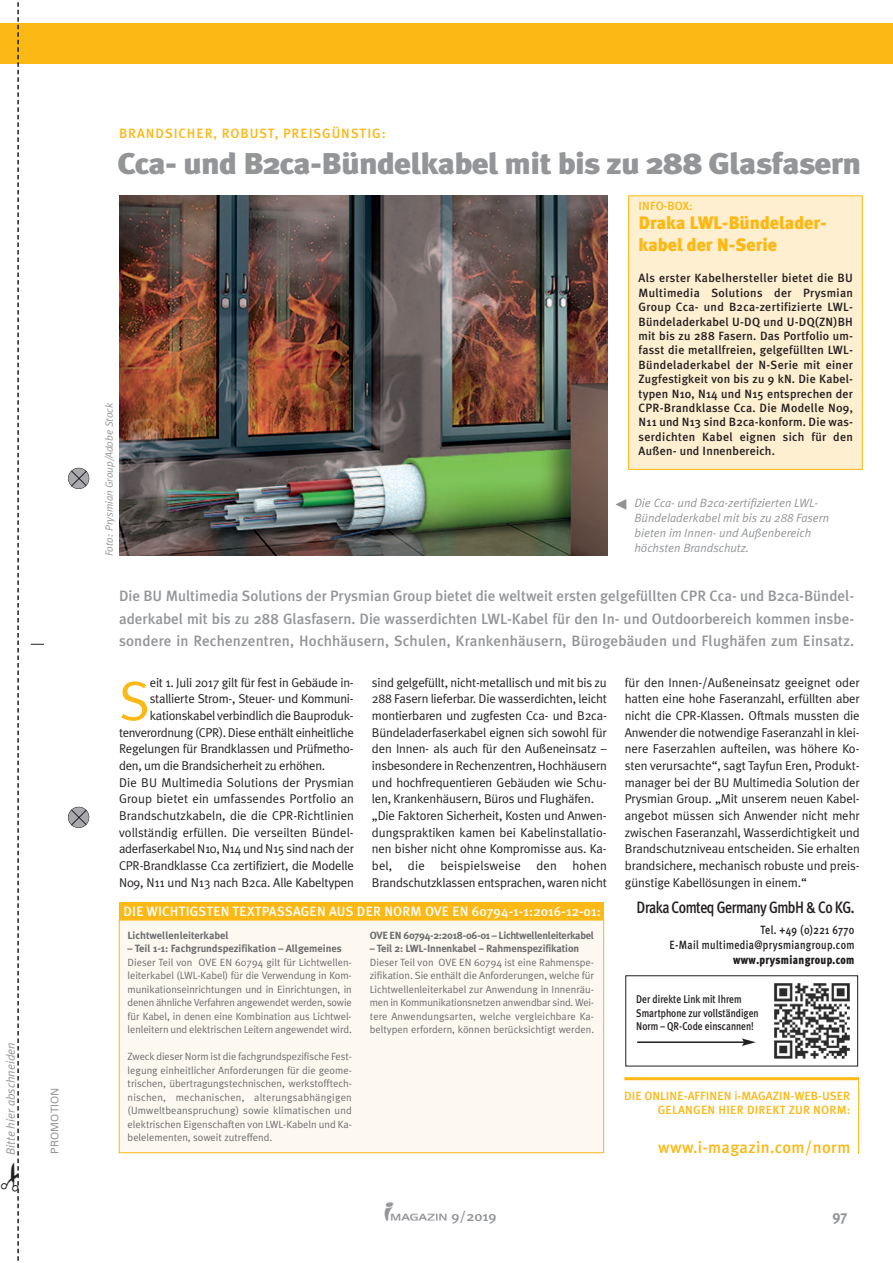
<style>
.page{position:relative;width:893px;height:1263px;background:#fff}
.page>*{position:absolute;margin:0;border:0;box-sizing:border-box;transform-origin:0 0}
.t1{font:55.2px "Meta Plus Normal";color:#fcb814}
.t2{font:900 30px "Meta Plus";letter-spacing:-.02em;color:#939598;scale:1.1 1}
.t3{font:900 18px/21.6px "Meta Plus";color:#fcb814}
.t4{font:500 16.5px "Meta Plus";letter-spacing:-.04em;color:#231f20;scale:.85 1}
.t5{font:500 16.5px "Meta Plus";letter-spacing:.02em;color:#fcb814}
.t6{font:500 15px/22.5px "Meta Plus";letter-spacing:.01em;color:#939598;text-align:justify}
.t7{font:700 15px "Meta Plus";color:#939598}
.t8{font:500 13.5px "Meta Plus";letter-spacing:.01em;color:#fff}
.t9{font:500 13.5px "Meta Plus";letter-spacing:.065em;color:#fcb814}
.t10{font:500 13.5px "Meta Plus";color:#939598;scale:1.1 1}
.t11{font:12.75px/16.6px "Meta Plus Normal";letter-spacing:-.015em;color:#231f20}
.t12{font:12.75px "Meta Plus Normal";letter-spacing:.005em;color:#231f20}
.t13{font:500 12px/14.4px "Meta Plus";letter-spacing:.025em;color:#231f20;text-align:justify}
.t14{font:italic 12px/15px "Meta Plus Normal";color:#939598}
.t15{font:12px/14.4px "Meta Plus Medium Caps";letter-spacing:.015em;color:#fcb814;text-align:right}
.t16{font:500 12px/15px "Meta Plus";letter-spacing:.025em;color:#231f20;text-align:right;scale:.85 1}
.t17{font:900 12px "Meta Plus";letter-spacing:.035em;color:#231f20;scale:.85 1}
.t18{font:500 12px "Meta Plus";color:#fcb814}
.t19{font:500 11.25px/13.2px "Meta Plus";color:#231f20;scale:.85 1}
.t20{font:10.5px/13.5px "Meta Plus Normal";color:#6c6d70;text-align:justify}
.t21{font:700 10.5px "Meta Plus";letter-spacing:-.01em;color:#6c6d70}
.t22{font:italic 10.5px "Meta Plus Normal";color:#939598}
.t23{font:10.5px "Univers";letter-spacing:.01em;color:#939598}
.s1{font-family:"Meta Plus";font-weight:500}
</style>
<div class="page">
<div style="left:119px;top:902px;width:485px;height:40px;background:#fcb814"></div>
<div style="left:629px;top:196px;width:233px;height:273px;background:#feefd0"></div>
<div style="left:119px;top:920px;width:484px;height:232px;background:#fef9f0"></div>
<div style="left:119px;top:920px;width:485px;height:233px;border:1px solid #fcb814"></div>
<div style="left:626px;top:975px;width:232px;height:91px;border:1px solid #231f20"></div>
<hr style="left:624px;top:1077px;width:235px;height:3px;background:#fcb814">
<hr style="left:858px;top:1078px;width:1px;height:76px;background:#fcb814">
<svg style="left:68px;top:468px;width:21px;height:21px"></svg>
<div style="left:68px;top:468px;width:21px;height:21px;border:1px solid #231f20;border-radius:50%"></div>
<svg style="left:68px;top:807px;width:21px;height:21px"></svg>
<div style="left:68px;top:807px;width:21px;height:21px;border:1px solid #231f20;border-radius:50%"></div>
<svg style="left:616px;top:499px;width:10px;height:11px"></svg>
<img style="left:119px;top:196px;width:488px;height:359px">
<svg style="left:31px;top:644px;width:13px;height:1px"></svg>
<hr style="left:637px;top:1041px;width:107px;height:2px;background:#231f20">
<svg style="left:742px;top:1038px;width:14px;height:8px"></svg>
<svg style="left:71px;top:470px;width:16px;height:17px"></svg>
<svg style="left:71px;top:809px;width:16px;height:17px"></svg>
<img style="left:774px;top:983px;width:76px;height:76px">
<div style="left:0;top:23px;width:893px;height:41px;background:#fcb814"></div>
<img style="left:384px;top:1202px;width:63px;height:19px">
<svg style="left:17px;top:2px;width:2px;height:1259px"></svg>
<p class="t14" style="left:3px;top:1155px;width:114px;rotate:-90deg">Bitte hier abschneiden</p>
<p class="t23" style="left:51px;top:1154px;width:68px;rotate:-90deg">PROMOTION</p>
<p class="t9" style="left:119px;top:126px;width:268px">BRANDSICHER, ROBUST, PREISGÜNSTIG:</p>
<h2 class="t2" style="left:118px;top:146px;width:678px">Cca- und B2ca-Bündelkabel mit bis zu 288 Glasfasern</h2>
<p class="t22" style="left:103px;top:556px;width:155px;rotate:-90deg">Foto: Prysmian Group/Adobe Stock</p>
<p class="t18" style="left:639px;top:199px;width:56px">INFO-BOX:</p>
<h3 class="t3" style="left:639px;top:212px;width:190px">Draka LWL-Bündelader&shy;kabel der N-Serie</h3>
<p class="t13" style="left:639px;top:271px;width:216px">Als erster Kabelhersteller bietet die BU Multimedia Solutions der Prysmian Group Cca- und B2ca-zertifizierte LWL-Bündeladerkabel U-DQ und U-DQ(ZN)BH mit bis zu 288 Fasern. Das Portfolio um&shy;fasst die metallfreien, gelgefüllten LWL-Bündeladerkabel der N-Serie mit einer Zugfestigkeit von bis zu 9 kN. Die Kabel&shy;typen N10, N14 und N15 entsprechen der CPR-Brandklasse Cca. Die Modelle N09, N11 und N13 sind B2ca-konform. Die was&shy;serdichten Kabel eignen sich für den Außen- und Innenbereich.</p>
<p class="t14" style="left:634px;top:496px;width:196px">Die Cca- und B2ca-zertifizierten LWL-Bündeladerkabel mit bis zu 288 Fasern bieten im Innen- und Außenbereich höchsten Brandschutz.</p>
<p class="t6" style="left:119px;top:585px;width:737px">Die BU Multimedia Solutions der Prysmian Group bietet die weltweit ersten gelgefüllten CPR Cca- und B2ca-Bündel&shy;aderkabel mit bis zu 288 Glasfasern. Die wasserdichten LWL-Kabel für den In- und Outdoorbereich kommen insbe&shy;sondere in Rechenzentren, Hochhäusern, Schulen, Krankenhäusern, Bürogebäuden und Flughäfen zum Einsatz.</p>
<h1 class="t1" style="left:119px;top:669px;width:33px">S</h1>
<p class="t11" style="left:150px;top:674px;width:205px">eit 1. Juli 2017 gilt für fest in Gebäude in-</p>
<p class="t11" style="left:150px;top:691px;width:205px">stallierte Strom-, Steuer- und Kommuni-</p>
<p class="t11" style="left:150px;top:707px;width:205px">kationskabel verbindlich die Bauproduk-</p>
<p class="t11" style="left:119px;top:724px;width:236px">tenverordnung (CPR). Diese enthält einheitliche</p>
<p class="t11" style="left:119px;top:741px;width:236px">Regelungen für Brandklassen und Prüfmetho-</p>
<p class="t11" style="left:119px;top:757px;width:208px">den, um die Brandsicherheit zu erhöhen.</p>
<p class="t11" style="left:119px;top:774px;width:236px">Die BU Multimedia Solutions der Prysmian</p>
<p class="t12" style="left:119px;top:791px;width:236px">Group bietet ein umfassendes Portfolio an</p>
<p class="t11" style="left:119px;top:807px;width:236px">Brandschutzkabeln, die die CPR-Richtlinien</p>
<p class="t11" style="left:119px;top:824px;width:236px">vollständig erfüllen. Die verseilten Bündel-</p>
<p class="t11" style="left:119px;top:840px;width:236px">aderfaserkabel N10, N14 und N15 sind nach der</p>
<p class="t11" style="left:119px;top:857px;width:236px">CPR-Brandklasse Cca zertifiziert, die Modelle</p>
<p class="t11" style="left:119px;top:874px;width:236px">N09, N11 und N13 nach B2ca. Alle Kabeltypen</p>
<p class="t11" style="left:372px;top:674px;width:236px">sind gelgefüllt, nicht-metallisch und mit bis zu 288 Fasern lieferbar. Die wasserdichten, leicht montierbaren und zugfesten Cca- und B2ca-Bündeladerfaserkabel eignen sich sowohl für den Innen- als auch für den Außeneinsatz – insbesondere in Rechenzentren, Hochhäusern und hochfrequentieren Gebäuden wie Schu&shy;len, Krankenhäusern, Büros und Flughäfen. „Die Faktoren Sicherheit, Kosten und Anwen&shy;dungspraktiken kamen bei Kabelinstallatio&shy;nen bisher nicht ohne Kompromisse aus. Ka&shy;bel, die beispielsweise den hohen Brandschutzklassen entsprachen, waren nicht</p>
<p class="t11" style="left:625px;top:674px;width:236px;text-align:justify">für den Innen-/Außeneinsatz geeignet oder hatten eine hohe Faseranzahl, erfüllten aber nicht die CPR-Klassen. Oftmals mussten die Anwender die notwendige Faseranzahl in klei&shy;nere Faserzahlen aufteilen, was höhere Ko&shy;sten verursachte“, sagt Tayfun Eren, Produkt&shy;manager bei der BU Multimedia Solution der Prysmian Group. „Mit unserem neuen Kabel&shy;angebot müssen sich Anwender nicht mehr zwischen Faseranzahl, Wasserdichtigkeit und Brandschutzniveau entscheiden. Sie erhalten brandsichere, mechanisch robuste und preis&shy;günstige Kabellösungen in einem.“</p>
<p class="t8" style="left:124px;top:903px;width:479px">DIE WICHTIGSTEN TEXTPASSAGEN AUS DER NORM OVE EN 60794-1-1:2016-12-01:</p>
<p class="t4" style="left:637px;top:897px;width:258px">Draka Comteq Germany GmbH &amp; Co KG.</p>
<p class="t16" style="left:669px;top:922px;width:219px">Tel. +49 (0)221 6770<br>E-Mail multimedia@prysmiangroup.com</p>
<p class="t17" style="left:733px;top:953px;width:144px">www.prysmiangroup.com</p>
<p class="t19" style="left:636px;top:993px;width:146px">Der direkte Link mit Ihrem<br>Smartphone zur vollständigen<br>Norm – QR-Code einscannen!</p>
<p class="t21" style="left:370px;top:929px;width:226px">OVE EN 60794-2:2018-06-01 – Lichtwellenleiterkabel</p>
<p class="t21" style="left:370px;top:942px;width:211px">– Teil 2: LWL-Innenkabel – Rahmenspezifikation</p>
<p class="t20" style="left:370px;top:955px;width:226px">Dieser Teil von OVE EN 60794 ist eine Rahmenspe&shy;zifikation. Sie enthält die Anforderungen, welche für Lichtwellenleiterkabel zur Anwendung in Innenräu&shy;men in Kommunikationsnetzen anwendbar sind. Wei&shy;tere Anwendungsarten, welche vergleichbare Ka&shy;beltypen erfordern, können berücksichtigt werden.</p>
<p class="t21" style="left:128px;top:929px;width:103px">Lichtwellenleiterkabel</p>
<p class="t21" style="left:128px;top:942px;width:216px">– Teil 1-1: Fachgrundspezifikation – Allgemeines</p>
<p class="t20" style="left:128px;top:955px;width:226px">Dieser Teil von OVE EN 60794 gilt für Lichtwellen&shy;leiterkabel (LWL-Kabel) für die Verwendung in Kom&shy;munikationseinrichtungen und in Einrichtungen, in denen ähnliche Verfahren angewendet werden, sowie für Kabel, in denen eine Kombination aus Lichtwel&shy;lenleitern und elektrischen Leitern angewendet wird.</p>
<p class="t20" style="left:128px;top:1050px;width:226px">Zweck dieser Norm ist die fachgrundspezifische Fest&shy;legung einheitlicher Anforderungen für die geome&shy;trischen, übertragungstechnischen, werkstofftech&shy;nischen, mechanischen, alterungsabhängigen (Umweltbeanspruchung) sowie klimatischen und elektrischen Eigenschaften von LWL-Kabeln und Ka&shy;belelementen, soweit zutreffend.</p>
<p class="t15" style="left:624px;top:1088px;width:228px">DIE ONLINE-AFFINEN <span class="s1">i</span>-MAGAZIN-WEB-USER<br>GELANGEN HIER DIREKT ZUR NORM:</p>
<p class="t5" style="left:658px;top:1138px;width:194px">www.i-magazin.com/norm</p>
<p class="t10" style="left:451px;top:1208px;width:43px">9/2019</p>
<p class="t7" style="left:832px;top:1207px;width:16px">97</p>
</div>
